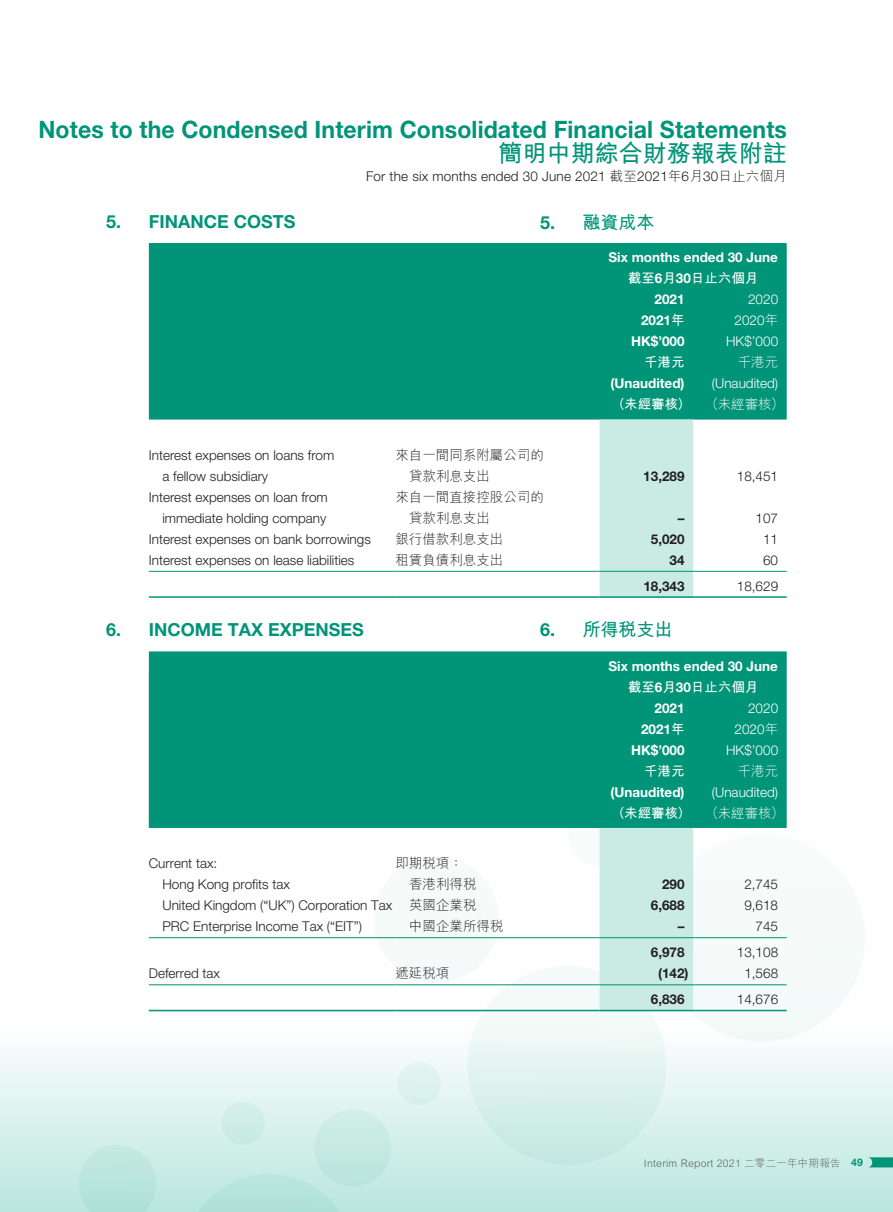
<style>
.page{position:relative;width:893px;height:1212px;background:#fff}
.page>*{position:absolute;margin:0;border:0;box-sizing:border-box;transform-origin:0 0}
.t1{font:700 24px "Helvetica Neue LT Std";letter-spacing:.005em;color:#009479;scale:.96 1}
.t2{font:700 24px "M Hei HK";color:#009479}
.t3{font:700 18px "Helvetica Neue LT Std";color:#009479}
.t4{font:700 18px "M Hei HK";color:#009479}
.t5{font:300 13.5px/21px "Helvetica Neue LT Std";color:#231f20}
.t6{font:700 13.5px "Helvetica Neue LT Std";color:#fff}
.t7{font:300 13.5px/21px "M Hei HK";color:#231f20}
.t8{font:300 13.5px "Helvetica Neue LT Std";color:#fff}
.t9{font:700 13.5px "M Hei HK";color:#fff}
.t10{font:700 13.5px "Helvetica Neue LT Std";color:#231f20}
.t11{font:300 13.5px "M Hei HK";color:#fff}
.t12{font:300 10.5px "M Hei HK";letter-spacing:.02em;color:#636366}
.s1{font-family:"M Hei HK"}
.s2{font-family:"Helvetica Neue LT Std"}
.s3{font-weight:300}
.s4{font-family:"Helvetica Neue LT Std";font-weight:700;color:#009479}
</style>
<div class="page">
<svg style="left:0;top:670px;width:893px;height:542px"></svg>
<svg style="left:868px;top:1157px;width:25px;height:10px"></svg>
<div style="left:680px;top:835px;width:200px;height:206px;background:#f6fbfa"></div>
<svg style="left:454px;top:966px;width:226px;height:199px"></svg>
<svg style="left:73px;top:1145px;width:89px;height:67px;background:#bde6de"></svg>
<div style="left:365px;top:856px;width:143px;height:126px;background:#f6fbfa"></div>
<svg style="left:171px;top:1062px;width:273px;height:150px;background:#d1eee9"></svg>
<div style="left:149px;top:243px;width:638px;height:177px;background:#009479"></div>
<div style="left:600px;top:420px;width:93px;height:176px;background:#c9ebe3"></div>
<hr style="left:149px;top:571px;width:246px;height:1px;background:#009479">
<hr style="left:395px;top:571px;width:205px;height:1px;background:#009479">
<hr style="left:600px;top:571px;width:93px;height:1px;background:#009479">
<hr style="left:693px;top:571px;width:94px;height:1px;background:#009479">
<hr style="left:149px;top:596px;width:246px;height:2px;background:#009479">
<hr style="left:395px;top:596px;width:205px;height:2px;background:#009479">
<hr style="left:600px;top:596px;width:93px;height:2px;background:#009479">
<hr style="left:693px;top:596px;width:94px;height:2px;background:#009479">
<div style="left:149px;top:651px;width:638px;height:177px;background:#009479"></div>
<svg style="left:564px;top:804px;width:129px;height:206px"></svg>
<hr style="left:149px;top:937px;width:246px;height:1px;background:#009479">
<hr style="left:395px;top:937px;width:205px;height:1px;background:#009479">
<hr style="left:600px;top:937px;width:93px;height:1px;background:#009479">
<hr style="left:693px;top:937px;width:94px;height:1px;background:#009479">
<hr style="left:149px;top:984px;width:246px;height:1px;background:#009479">
<hr style="left:395px;top:984px;width:205px;height:1px;background:#009479">
<hr style="left:600px;top:984px;width:93px;height:1px;background:#009479">
<hr style="left:693px;top:984px;width:94px;height:1px;background:#009479">
<hr style="left:149px;top:1010px;width:246px;height:1px;background:#009479">
<hr style="left:395px;top:1010px;width:205px;height:1px;background:#009479">
<hr style="left:600px;top:1010px;width:93px;height:1px;background:#009479">
<hr style="left:693px;top:1010px;width:94px;height:1px;background:#009479">
<h1 class="t1" style="left:38px;top:115px;width:781px">Notes to the Condensed Interim Consolidated Financial Statements</h1>
<h1 class="t2" style="left:499px;top:136px;width:290px">簡明中期綜合財務報表附註</h1>
<p class="t5" style="left:366px;top:165px;width:422px">For the six months ended 30 June 2021 <span class="s1">截至</span>2021<span class="s1">年</span>6<span class="s1">月</span>30<span class="s1">日止六個月</span></p>
<h2 class="t3" style="left:106px;top:210px;width:191px">5. FINANCE COSTS</h2>
<h2 class="t4" style="left:540px;top:209px;width:116px"><span class="s2">5.</span> 融資成本</h2>
<p class="t6" style="left:608px;top:249px;width:171px">Six months ended 30 June</p>
<p class="t9" style="left:628px;top:269px;width:132px">截至<span class="s2">6</span>月<span class="s2">30</span>日止六個月</p>
<p class="t6" style="left:655px;top:291px;width:32px">2021</p>
<p class="t8" style="left:748px;top:291px;width:32px">2020</p>
<p class="t6" style="left:641px;top:312px;width:45px">2021<span class="s1">年</span></p>
<p class="t8" style="left:735px;top:312px;width:45px">2020<span class="s1">年</span></p>
<p class="t6" style="left:631px;top:333px;width:55px">HK$’000</p>
<p class="t8" style="left:726px;top:333px;width:54px">HK$’000</p>
<p class="t9" style="left:644px;top:353px;width:42px">千港元</p>
<p class="t11" style="left:738px;top:353px;width:42px">千港元</p>
<p class="t6" style="left:610px;top:375px;width:76px">(Unaudited)</p>
<p class="t8" style="left:712px;top:375px;width:68px">(Unaudited)</p>
<p class="t9" style="left:612px;top:395px;width:174px">（未經審核） <span class="s3">（未經審核）</span></p>
<p class="t5" style="left:162px;top:444px;width:173px;text-indent:-14px">Interest expenses on loans from a fellow subsidiary</p>
<p class="t7" style="left:409px;top:444px;width:136px;text-indent:-14px">來自一間同系附屬公司的貸款利息支出</p>
<p class="t5" style="left:149px;top:486px;width:181px;text-align:right">Interest expenses on loan from immediate holding company</p>
<p class="t7" style="left:409px;top:486px;width:136px;text-indent:-14px">來自一間直接控股公司的貸款利息支出</p>
<p class="t10" style="left:643px;top:468px;width:43px">13,289</p>
<p class="t5" style="left:737px;top:465px;width:43px">18,451</p>
<p class="t10" style="left:678px;top:510px;width:8px">–</p>
<p class="t5" style="left:756px;top:507px;width:24px">107</p>
<p class="t5" style="left:149px;top:528px;width:224px">Interest expenses on bank borrowings</p>
<p class="t7" style="left:395px;top:528px;width:109px">銀行借款利息支出</p>
<p class="t10" style="left:651px;top:531px;width:35px">5,020</p>
<p class="t5" style="left:763px;top:528px;width:17px">11</p>
<p class="t5" style="left:149px;top:549px;width:207px">Interest expenses on lease liabilities</p>
<p class="t7" style="left:395px;top:549px;width:109px">租賃負債利息支出</p>
<p class="t10" style="left:670px;top:552px;width:17px">34</p>
<p class="t5" style="left:763px;top:549px;width:17px">60</p>
<p class="t10" style="left:643px;top:578px;width:43px">18,343</p>
<p class="t5" style="left:737px;top:575px;width:43px">18,629</p>
<h2 class="t3" style="left:106px;top:619px;width:259px">6. INCOME TAX EXPENSES</h2>
<p class="t6" style="left:608px;top:657px;width:171px">Six months ended 30 June</p>
<p class="t9" style="left:628px;top:677px;width:132px">截至<span class="s2">6</span>月<span class="s2">30</span>日止六個月</p>
<p class="t6" style="left:655px;top:699px;width:32px">2021</p>
<p class="t8" style="left:748px;top:700px;width:32px">2020</p>
<p class="t6" style="left:641px;top:720px;width:45px">2021<span class="s1">年</span></p>
<p class="t8" style="left:735px;top:721px;width:45px">2020<span class="s1">年</span></p>
<p class="t6" style="left:631px;top:741px;width:55px">HK$’000</p>
<p class="t8" style="left:726px;top:742px;width:54px">HK$’000</p>
<p class="t9" style="left:644px;top:761px;width:42px">千港元</p>
<p class="t11" style="left:738px;top:761px;width:42px">千港元</p>
<p class="t6" style="left:610px;top:783px;width:76px">(Unaudited)</p>
<p class="t8" style="left:712px;top:784px;width:68px">(Unaudited)</p>
<p class="t9" style="left:612px;top:803px;width:174px">（未經審核） <span class="s3">（未經審核）</span></p>
<p class="t5" style="left:149px;top:853px;width:70px">Current tax:</p>
<p class="t7" style="left:395px;top:852px;width:69px">即期稅項：</p>
<p class="t5" style="left:162px;top:874px;width:129px">Hong Kong profits tax</p>
<p class="t7" style="left:409px;top:873px;width:69px">香港利得稅</p>
<p class="t10" style="left:662px;top:876px;width:24px">290</p>
<p class="t5" style="left:744px;top:874px;width:35px">2,745</p>
<p class="t5" style="left:162px;top:895px;width:316px">United Kingdom (“UK”) Corporation Tax <span class="s1">英國企業稅</span></p>
<p class="t10" style="left:651px;top:897px;width:35px">6,688</p>
<p class="t5" style="left:744px;top:895px;width:35px">9,618</p>
<p class="t5" style="left:162px;top:916px;width:201px">PRC Enterprise Income Tax (“EIT”)</p>
<p class="t7" style="left:409px;top:915px;width:96px">中國企業所得稅</p>
<p class="t10" style="left:678px;top:918px;width:8px">–</p>
<p class="t5" style="left:756px;top:916px;width:24px">745</p>
<p class="t10" style="left:651px;top:944px;width:35px">6,978</p>
<p class="t5" style="left:737px;top:942px;width:43px">13,108</p>
<p class="t5" style="left:149px;top:963px;width:73px">Deferred tax</p>
<p class="t7" style="left:395px;top:962px;width:55px">遞延稅項</p>
<p class="t10" style="left:658px;top:965px;width:32px">(142)</p>
<p class="t5" style="left:744px;top:963px;width:35px">1,568</p>
<p class="t10" style="left:651px;top:991px;width:35px">6,836</p>
<p class="t5" style="left:737px;top:989px;width:43px">14,676</p>
<h2 class="t4" style="left:540px;top:616px;width:134px"><span class="s2">6.</span> 所得稅支出</h2>
<p class="t12" style="left:644px;top:1155px;width:221px">Interim Report 2021 二零二一年中期報告 <span class="s4">49</span></p>
</div>
